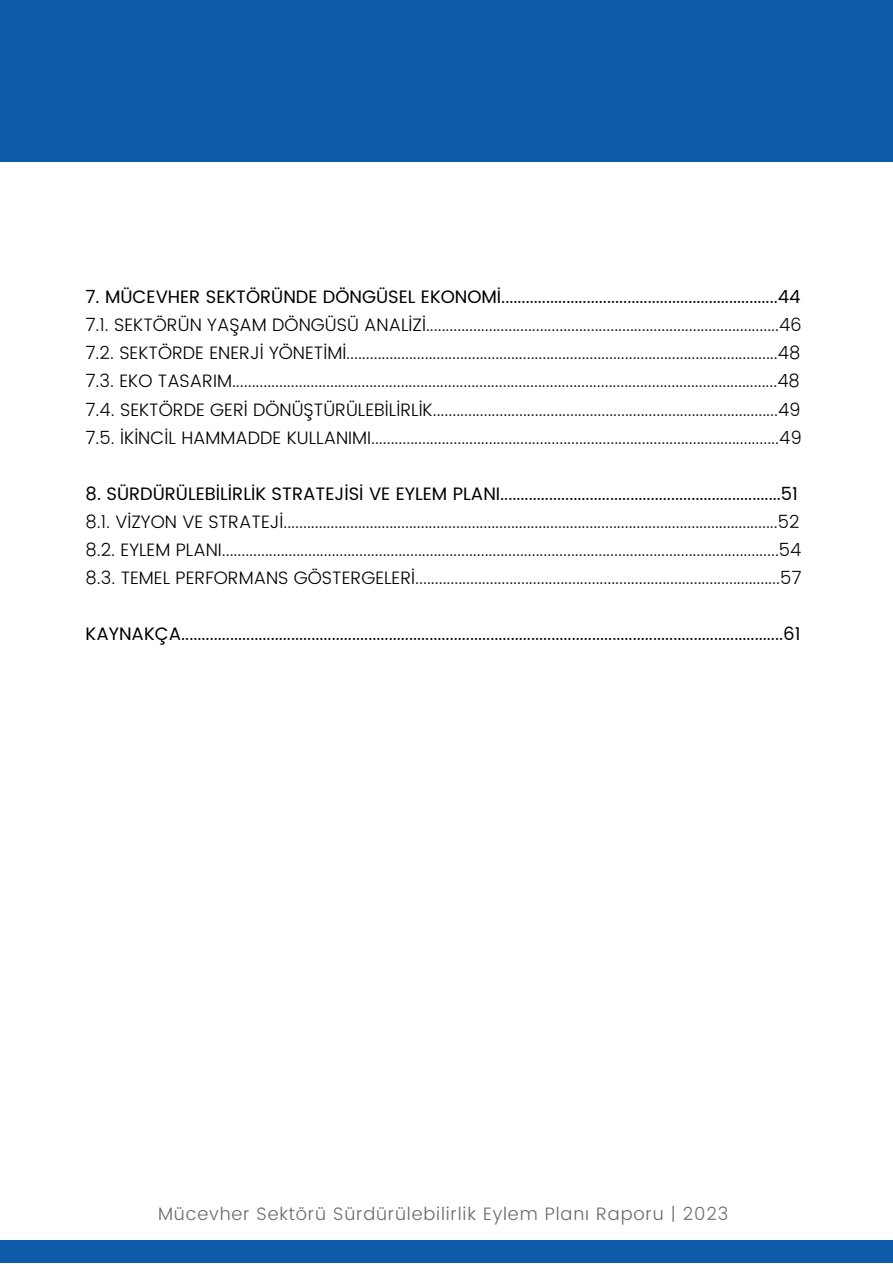
<style>
.page{position:relative;width:893px;height:1264px;background:#fff}
.page>*{position:absolute;margin:0;border:0;box-sizing:border-box;transform-origin:0 0}
.t1{font:300 18px "Poppins";color:#000}
.t2{font:18px "Poppins";color:#000}
.t3{font:300 18px "Poppins";letter-spacing:.045em;color:#6b6b6b}
</style>
<div class="page">
<div style="left:0;top:0;width:892px;height:161px;background:#0e5baa"></div>
<div style="left:0;top:1239px;width:892px;height:23px;background:#0e5baa"></div>
<p class="t2" style="left:86px;top:286px;width:716px">7. MÜCEVHER SEKTÖRÜNDE DÖNGÜSEL EKONOMİ....................................................................44</p>
<p class="t1" style="left:86px;top:314px;width:717px">7.1. SEKTÖRÜN YAŞAM DÖNGÜSÜ ANALİZİ..........................................................................................46</p>
<p class="t1" style="left:86px;top:342px;width:716px">7.2. SEKTÖRDE ENERJİ YÖNETİMİ..............................................................................................................48</p>
<p class="t1" style="left:86px;top:371px;width:715px">7.3. EKO TASARIM...........................................................................................................................................48</p>
<p class="t1" style="left:86px;top:399px;width:716px">7.4. SEKTÖRDE GERİ DÖNÜŞTÜRÜLEBİLİRLİK........................................................................................49</p>
<p class="t1" style="left:86px;top:427px;width:717px">7.5. İKİNCİL HAMMADDE KULLANIMI........................................................................................................49</p>
<p class="t2" style="left:86px;top:483px;width:714px">8. SÜRDÜRÜLEBİLİRLİK STRATEJİSİ VE EYLEM PLANI.....................................................................51</p>
<p class="t1" style="left:86px;top:511px;width:715px">8.1. VİZYON VE STRATEJİ..............................................................................................................................52</p>
<p class="t1" style="left:86px;top:539px;width:717px">8.2. EYLEM PLANI..............................................................................................................................................54</p>
<p class="t1" style="left:86px;top:567px;width:717px">8.3. TEMEL PERFORMANS GÖSTERGELERİ.............................................................................................57</p>
<p class="t2" style="left:86px;top:623px;width:716px">KAYNAKÇA....................................................................................................................................................61</p>
<p class="t3" style="left:158px;top:1202px;width:571px">Mücevher Sektörü Sürdürülebilirlik Eylem Planı Raporu | 2023</p>
</div>
